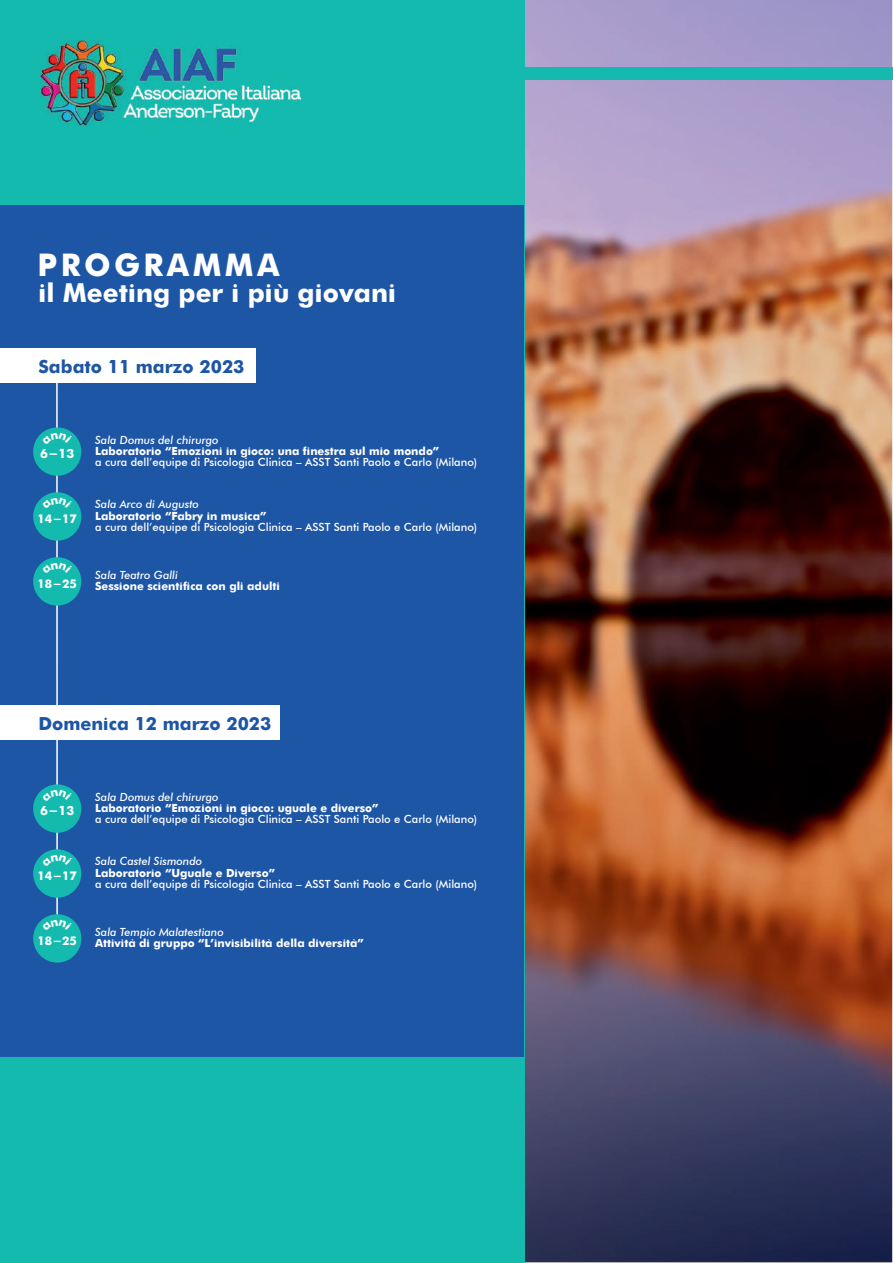
<style>
.page{position:relative;width:893px;height:1263px;background:#fff}
.page>*{position:absolute;margin:0;border:0;box-sizing:border-box;transform-origin:0 0}
.t1{font:700 31.2px "Futura";letter-spacing:.11em;color:#fff}
.t2{font:700 26.1px "Futura";color:#fff}
.t3{font:700 18px "Futura";color:#1e56a6}
.t4{font:700 12.75px "Futura";color:#fff}
.t5{font:700 11.85px "Futura";color:#fff}
.t6{font:500 11.25px "Futura BT";color:#fff}
.t7{font:700 11.25px "Futura";color:#fff}
.t8{font:italic 500 11.25px "Futura BT";color:#fff}
</style>
<div class="page">
<img style="left:524px;top:0;width:368px;height:1262px">
<div style="left:0;top:0;width:524px;height:1262px;background:#14baae"></div>
<div style="left:345px;top:68px;width:547px;height:12px;background:#14baae"></div>
<div style="left:0;top:205px;width:524px;height:852px;background:#1e56a6"></div>
<hr style="left:56px;top:379px;width:2px;height:580px;background:#fff">
<div style="left:0;top:349px;width:256px;height:34px;background:#fff"></div>
<div style="left:33px;top:427px;width:48px;height:49px;background:#14baae;border-radius:50%"></div>
<div style="left:33px;top:492px;width:48px;height:49px;background:#14baae;border-radius:50%"></div>
<div style="left:33px;top:557px;width:48px;height:49px;background:#14baae;border-radius:50%"></div>
<div style="left:0;top:706px;width:280px;height:34px;background:#fff"></div>
<div style="left:33px;top:784px;width:48px;height:49px;background:#14baae;border-radius:50%"></div>
<div style="left:33px;top:849px;width:48px;height:49px;background:#14baae;border-radius:50%"></div>
<div style="left:33px;top:914px;width:48px;height:48px;background:#14baae;border-radius:50%"></div>
<img style="left:40px;top:40px;width:261px;height:85px">
<h1 class="t1" style="left:38px;top:242px;width:243px">PROGRAMMA</h1>
<h2 class="t2" style="left:38px;top:274px;width:359px">il Meeting per i più giovani</h2>
<h3 class="t3" style="left:38px;top:353px;width:208px">Sabato 11 marzo 2023</h3>
<p class="t4" style="left:40px;top:444px;width:36px">6-13</p>
<p class="t5" style="left:38px;top:510px;width:41px">14-17</p>
<p class="t5" style="left:38px;top:575px;width:41px">18-25</p>
<p class="t8" style="left:95px;top:433px;width:125px">Sala Domus del chirurgo</p>
<p class="t7" style="left:95px;top:442px;width:346px">Laboratorio “Emozioni in gioco: una finestra sul mio mondo”</p>
<p class="t6" style="left:95px;top:455px;width:384px">a cura dell’equipe di Psicologia Clinica – ASST Santi Paolo e Carlo (Milano)</p>
<p class="t8" style="left:95px;top:497px;width:105px">Sala Arco di Augusto</p>
<p class="t7" style="left:95px;top:507px;width:173px">Laboratorio “Fabry in musica”</p>
<p class="t6" style="left:95px;top:520px;width:384px">a cura dell’equipe di Psicologia Clinica – ASST Santi Paolo e Carlo (Milano)</p>
<p class="t8" style="left:95px;top:568px;width:84px">Sala Teatro Galli</p>
<p class="t7" style="left:95px;top:578px;width:186px">Sessione scientifica con gli adulti</p>
<h3 class="t3" style="left:38px;top:710px;width:234px">Domenica 12 marzo 2023</h3>
<p class="t4" style="left:40px;top:801px;width:36px">6-13</p>
<p class="t5" style="left:38px;top:867px;width:41px">14-17</p>
<p class="t5" style="left:38px;top:932px;width:41px">18-25</p>
<p class="t8" style="left:95px;top:790px;width:125px">Sala Domus del chirurgo</p>
<p class="t7" style="left:95px;top:799px;width:285px">Laboratorio “Emozioni in gioco: uguale e diverso”</p>
<p class="t6" style="left:95px;top:812px;width:384px">a cura dell’equipe di Psicologia Clinica – ASST Santi Paolo e Carlo (Milano)</p>
<p class="t8" style="left:95px;top:854px;width:109px">Sala Castel Sismondo</p>
<p class="t7" style="left:95px;top:864px;width:181px">Laboratorio “Uguale e Diverso”</p>
<p class="t6" style="left:95px;top:877px;width:384px">a cura dell’equipe di Psicologia Clinica – ASST Santi Paolo e Carlo (Milano)</p>
<p class="t8" style="left:95px;top:925px;width:130px">Sala Tempio Malatestiano</p>
<p class="t7" style="left:95px;top:935px;width:270px">Attività di gruppo “L’invisibilità della diversità”</p>
</div>
